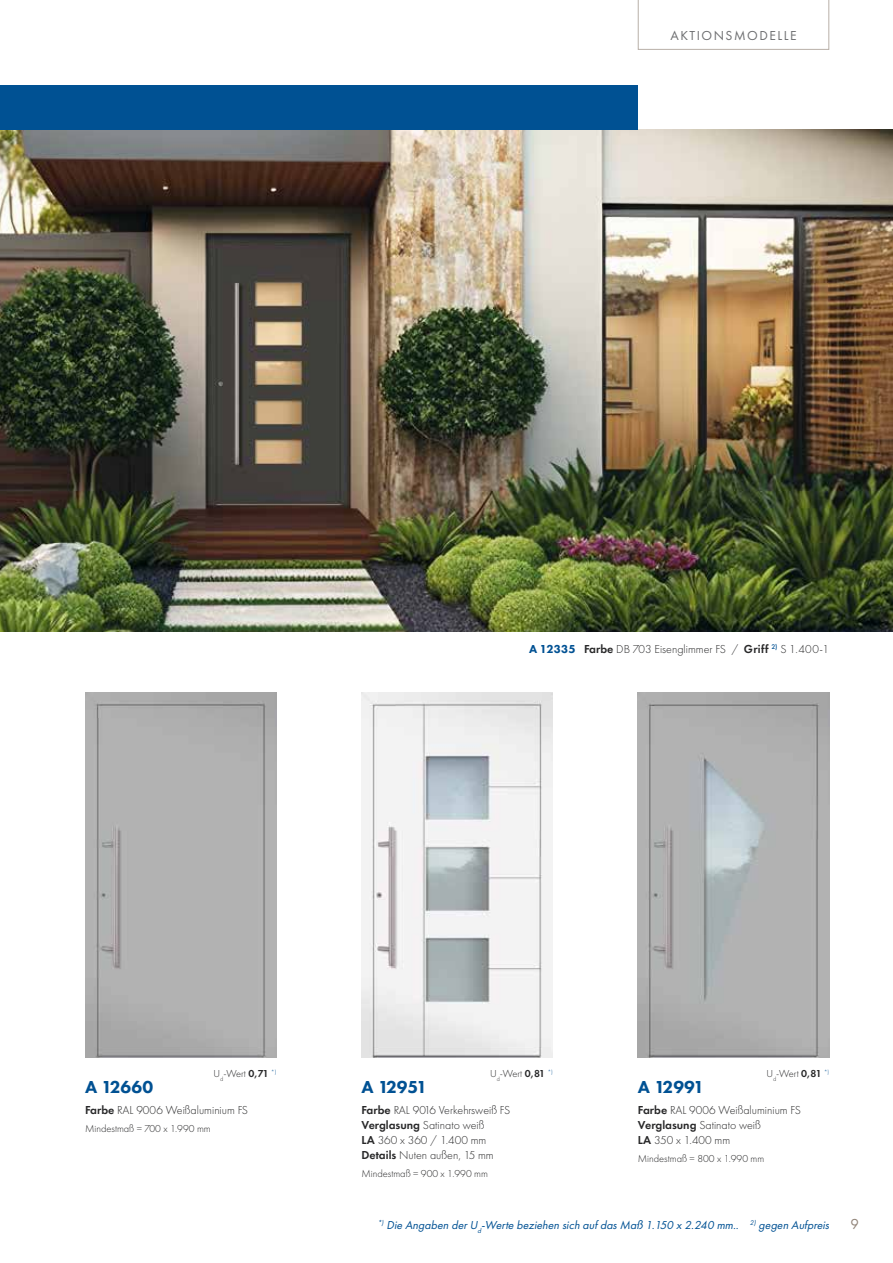
<style>
.page{position:relative;width:893px;height:1263px;background:#fff}
.page>*{position:absolute;margin:0;border:0;box-sizing:border-box;transform-origin:0 0}
.t1{font:800 18px "Futura PT";letter-spacing:-.01em;color:#005193}
.t2{font:15px "Futura PT";color:#92857a}
.t3{font:13.5px "Futura PT";letter-spacing:.11em;color:#6d6e70}
.t4{font:300 12px/15px "Futura PT";color:#282829}
.t5{font:italic 12px "Futura PT";color:#005193}
.t6{font:300 10.5px "Futura PT";color:#282829}
.s1{font-weight:800;color:#005193}
.s2{font-weight:600}
</style>
<div class="page">
<img style="left:0;top:130px;width:893px;height:501px">
<div style="left:0;top:85px;width:638px;height:45px;background:#005193"></div>
<svg style="left:638px;top:0;width:191px;height:50px"></svg>
<img style="left:638px;top:692px;width:191px;height:365px">
<img style="left:361px;top:692px;width:192px;height:365px">
<img style="left:85px;top:692px;width:191px;height:365px">
<p class="t3" style="left:670px;top:28px;width:128px">AKTIONSMODELLE</p>
<p class="t4" style="left:529px;top:642px;width:302px"><span class="s1">A 12335</span> <span class="s2">Farbe</span> DB 703 Eisenglimmer FS / <span class="s2">Griff</span> <sup>2)</sup> S 1.400-1</p>
<p class="t6" style="left:214px;top:1068px;width:64px">U<sub>d</sub>-Wert <span class="s2">0,71</span> <sup>*)</sup></p>
<h1 class="t1" style="left:85px;top:1076px;width:70px">A 12660</h1>
<p class="t4" style="left:85px;top:1103px;width:165px"><span class="s2">Farbe</span> RAL 9006 Weißaluminium FS</p>
<p class="t6" style="left:85px;top:1123px;width:127px">Mindestmaß = 700 x 1.990 mm</p>
<p class="t6" style="left:490px;top:1068px;width:64px">U<sub>d</sub>-Wert <span class="s2">0,81</span> <sup>*)</sup></p>
<h1 class="t1" style="left:362px;top:1076px;width:67px">A 12951</h1>
<p class="t4" style="left:361px;top:1103px;width:150px"><span class="s2">Farbe</span> RAL 9016 Verkehrsweiß FS<br><span class="s2">Verglasung</span> Satinato weiß<br><span class="s2">LA</span> 360 x 360 / 1.400 mm<br><span class="s2">Details</span> Nuten außen, 15 mm</p>
<p class="t6" style="left:361px;top:1168px;width:128px">Mindestmaß = 900 x 1.990 mm</p>
<p class="t6" style="left:766px;top:1068px;width:64px">U<sub>d</sub>-Wert <span class="s2">0,81</span> <sup>*)</sup></p>
<h1 class="t1" style="left:638px;top:1076px;width:68px">A 12991</h1>
<p class="t4" style="left:638px;top:1103px;width:165px"><span class="s2">Farbe</span> RAL 9006 Weißaluminium FS<br><span class="s2">Verglasung</span> Satinato weiß<br><span class="s2">LA</span> 350 x 1.400 mm</p>
<p class="t6" style="left:638px;top:1153px;width:128px">Mindestmaß = 800 x 1.990 mm</p>
<p class="t5" style="left:378px;top:1218px;width:455px"><sup>*)</sup> Die Angaben derU<sub>d</sub>-Werte beziehen sich aufdasMaß 1.150 x 2.240 mm.. <sup>2)</sup> gegen Aufpreis</p>
<p class="t2" style="left:850px;top:1215px;width:10px">9</p>
</div>
